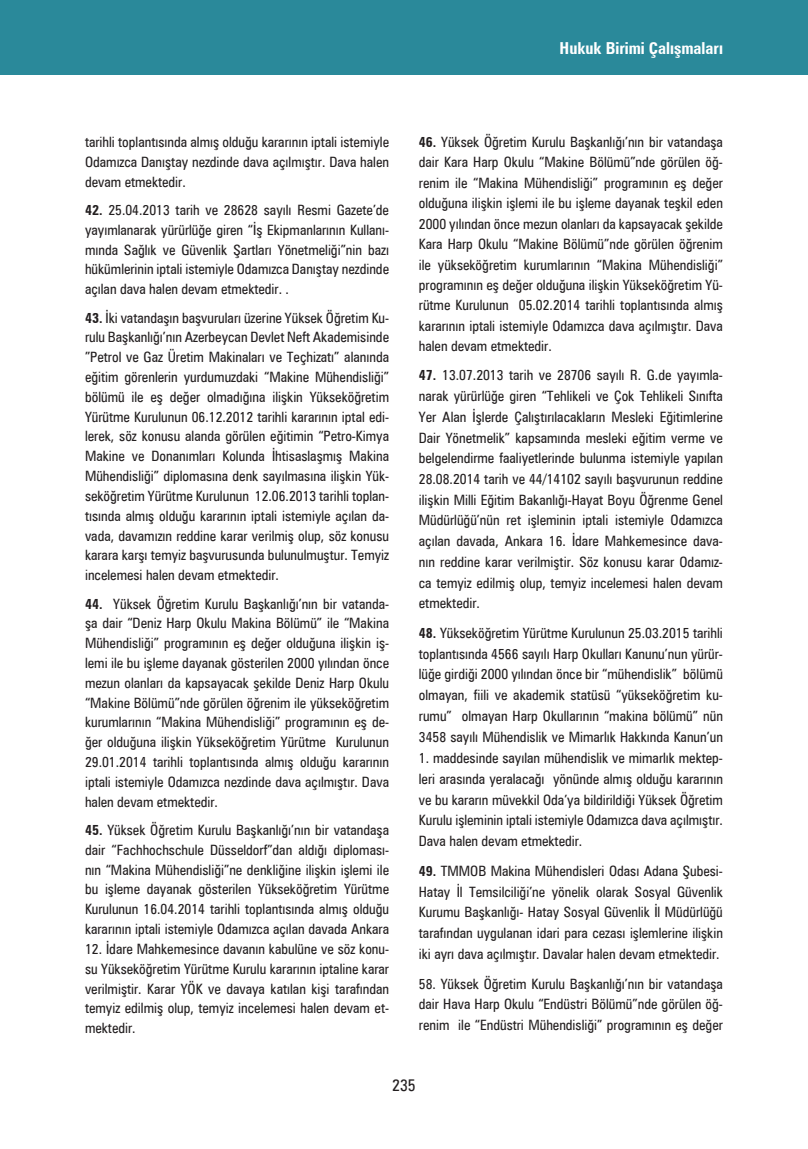
<style>
.page{position:relative;width:808px;height:1149px;background:#fff}
.page>*{position:absolute;margin:0;border:0;box-sizing:border-box;transform-origin:0 0}
.t1{font:700 condensed 16.5px "Zurich BT";color:#fff}
.t2{font:condensed 16.5px "Zurich BT";color:#231f20}
.calismarap_metin{font:condensed 14.25px/19.8px "Zurich BT";color:#231f20;text-align:justify}
.s1{font-weight:700}
</style>
<div class="page">
<div style="left:0;top:0;width:808px;height:75px;background:#2a899a"></div>
<p class="t1" style="left:560px;top:38px;width:165px">Hukuk Birimi Çalışmaları</p>
<p class="calismarap_metin" style="left:85px;top:132px;width:306px">tarihli toplantısında almış olduğu kararının iptali istemiyle Odamızca Danıştay nezdinde dava açılmıştır. Dava halen devam etmektedir.</p>
<p class="calismarap_metin" style="left:85px;top:200px;width:306px"><span class="s1">42.</span> 25.04.2013 tarih ve 28628 sayılı Resmi Gazete’de yayımlanarak yürürlüğe giren “İş Ekipmanlarının Kullanı&shy;mında Sağlık ve Güvenlik Şartları Yönetmeliği”nin bazı hükümlerinin iptali istemiyle Odamızca Danıştay nezdinde açılan dava halen devam etmektedir. .</p>
<p class="calismarap_metin" style="left:85px;top:307px;width:306px"><span class="s1">43.</span> İki vatandaşın başvuruları üzerine Yüksek Öğretim Ku&shy;rulu Başkanlığı’nın Azerbeycan Devlet Neft Akademisinde ”Petrol ve Gaz Üretim Makinaları ve Teçhizatı” alanında eğitim görenlerin yurdumuzdaki “Makine Mühendisliği” bölümü ile eş değer olmadığına ilişkin Yükseköğretim Yürütme Kurulunun 06.12.2012 tarihli kararının iptal edi&shy;lerek, söz konusu alanda görülen eğitimin “Petro-Kimya Makine ve Donanımları Kolunda İhtisaslaşmış Makina Mühendisliği” diplomasına denk sayılmasına ilişkin Yük&shy;seköğretim Yürütme Kurulunun 12.06.2013 tarihli toplan&shy;tısında almış olduğu kararının iptali istemiyle açılan da&shy;vada, davamızın reddine karar verilmiş olup, söz konusu karara karşı temyiz başvurusunda bulunulmuştur. Temyiz incelemesi halen devam etmektedir.</p>
<p class="calismarap_metin" style="left:85px;top:593px;width:306px"><span class="s1">44.</span> Yüksek Öğretim Kurulu Başkanlığı’nın bir vatanda&shy;şa dair “Deniz Harp Okulu Makina Bölümü” ile “Makina Mühendisliği” programının eş değer olduğuna ilişkin iş&shy;lemi ile bu işleme dayanak gösterilen 2000 yılından önce mezun olanları da kapsayacak şekilde Deniz Harp Okulu “Makine Bölümü”nde görülen öğrenim ile yükseköğretim kurumlarının “Makina Mühendisliği” programının eş de&shy;ğer olduğuna ilişkin Yükseköğretim Yürütme Kurulunun 29.01.2014 tarihli toplantısında almış olduğu kararının iptali istemiyle Odamızca nezdinde dava açılmıştır. Dava halen devam etmektedir.</p>
<p class="calismarap_metin" style="left:85px;top:819px;width:306px"><span class="s1">45.</span> Yüksek Öğretim Kurulu Başkanlığı’nın bir vatandaşa dair “Fachhochschule Düsseldorf”dan aldığı diploması&shy;nın “Makina Mühendisliği”ne denkliğine ilişkin işlemi ile bu işleme dayanak gösterilen Yükseköğretim Yürütme Kurulunun 16.04.2014 tarihli toplantısında almış olduğu kararının iptali istemiyle Odamızca açılan davada Ankara</p>
<p class="calismarap_metin" style="left:85px;top:938px;width:306px">12. İdare Mahkemesince davanın kabulüne ve söz konu&shy;su Yükseköğretim Yürütme Kurulu kararının iptaline karar verilmiştir. Karar YÖK ve davaya katılan kişi tarafından temyiz edilmiş olup, temyiz incelemesi halen devam et&shy;mektedir.</p>
<p class="calismarap_metin" style="left:419px;top:132px;width:306px;line-height:20.4px"><span class="s1">46.</span> Yüksek Öğretim Kurulu Başkanlığı’nın bir vatandaşa dair Kara Harp Okulu “Makine Bölümü”nde görülen öğ&shy;renim ile “Makina Mühendisliği” programının eş değer olduğuna ilişkin işlemi ile bu işleme dayanak teşkil eden 2000 yılından önce mezun olanları da kapsayacak şekilde Kara Harp Okulu “Makine Bölümü”nde görülen öğrenim ile yükseköğretim kurumlarının “Makina Mühendisliği” programının eş değer olduğuna ilişkin Yükseköğretim Yü&shy;rütme Kurulunun 05.02.2014 tarihli toplantısında almış kararının iptali istemiyle Odamızca dava açılmıştır. Dava halen devam etmektedir.</p>
<p class="calismarap_metin" style="left:419px;top:365px;width:306px;line-height:20.7px"><span class="s1">47.</span> 13.07.2013 tarih ve 28706 sayılı R. G.de yayımla&shy;narak yürürlüğe giren “Tehlikeli ve Çok Tehlikeli Sınıfta Yer Alan İşlerde Çalıştırılacakların Mesleki Eğitimlerine Dair Yönetmelik” kapsamında mesleki eğitim verme ve belgelendirme faaliyetlerinde bulunma istemiyle yapılan 28.08.2014 tarih ve 44/14102 sayılı başvurunun reddine ilişkin Milli Eğitim Bakanlığı-Hayat Boyu Öğrenme Genel Müdürlüğü’nün ret işleminin iptali istemiyle Odamızca açılan davada, Ankara 16. İdare Mahkemesince dava&shy;nın reddine karar verilmiştir. Söz konusu karar Odamız&shy;ca temyiz edilmiş olup, temyiz incelemesi halen devam etmektedir.</p>
<p class="calismarap_metin" style="left:419px;top:622px;width:306px;line-height:20.9px"><span class="s1">48.</span> Yükseköğretim Yürütme Kurulunun 25.03.2015 tarihli toplantısında 4566 sayılı Harp Okulları Kanunu’nun yürür&shy;lüğe girdiği 2000 yılından önce bir “mühendislik” bölümü olmayan, fiili ve akademik statüsü “yükseköğretim ku&shy;rumu” olmayan Harp Okullarının “makina bölümü” nün 3458 sayılı Mühendislik ve Mimarlık Hakkında Kanun’un</p>
<p class="calismarap_metin" style="left:419px;top:747px;width:306px;line-height:20.9px">1. maddesinde sayılan mühendislik ve mimarlık mektep&shy;leri arasında yeralacağı yönünde almış olduğu kararının ve bu kararın müvekkil Oda’ya bildirildiği Yüksek Öğretim Kurulu işleminin iptali istemiyle Odamızca dava açılmıştır.<br>Dava halen devam etmektedir.</p>
<p class="calismarap_metin" style="left:419px;top:859px;width:306px;line-height:20.9px"><span class="s1">49.</span> TMMOB Makina Mühendisleri Odası Adana Şubesi-Hatay İl Temsilciliği’ne yönelik olarak Sosyal Güvenlik Kurumu Başkanlığı- Hatay Sosyal Güvenlik İl Müdürlüğü tarafından uygulanan idari para cezası işlemlerine ilişkin iki ayrı dava açılmıştır. Davalar halen devam etmektedir.</p>
<p class="calismarap_metin" style="left:419px;top:972px;width:306px;line-height:20.9px">58. Yüksek Öğretim Kurulu Başkanlığı’nın bir vatandaşa dair Hava Harp Okulu “Endüstri Bölümü”nde görülen öğ&shy;renim ile “Endüstri Mühendisliği” programının eş değer</p>
<p class="t2" style="left:392px;top:1075px;width:25px">235</p>
</div>
